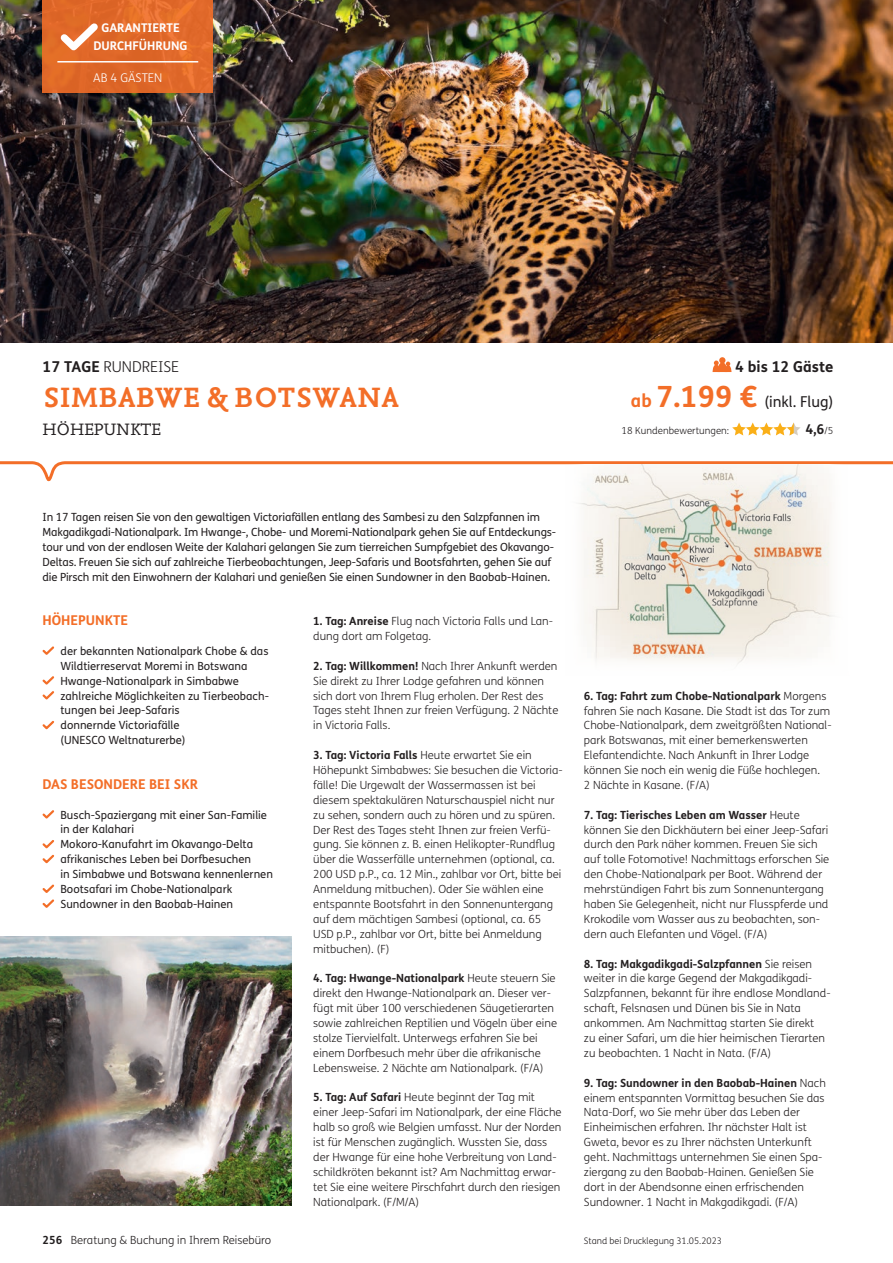
<style>
.page{position:relative;width:893px;height:1263px;background:#fff}
.page>*{position:absolute;margin:0;border:0;box-sizing:border-box;transform-origin:0 0}
.t1{font:700 29.25px "Nexus Mix Pro";letter-spacing:.01em;color:#f36e28}
.t2{font:17.25px "Nexus Mix Pro";letter-spacing:.01em;color:#231f20}
.t3{font:15px "FS Me";color:#231f20}
.t4{font:300 15px "FS Me";color:#231f20}
.t5{font:700 15px "FS Me";color:#231f20}
.t6{font:700 13.5px "FS Me";color:#f36e28}
.t7{font:700 13.5px "FS Me";color:#231f20}
.t8{font:700 12px/18px "FS Me";color:#fff;text-align:center}
.t9{font:300 12px "FS Me";color:#fff}
.t10{font:300 11.25px/14.9px "FS Me";color:#231f20}
.t11{font:11.25px/14.9px "FS Me";letter-spacing:-.01em;color:#231f20}
.t12{font:300 9.75px "FS Me";color:#231f20}
.t13{font:300 9px "FS Me";color:#231f20}
.s1{font-weight:700}
.s2{font-weight:700;font-size:18px;color:#f36e28}
.s3{font-weight:700;font-size:29.25px;color:#f36e28}
.s4{font-weight:300;font-size:9.75px}
</style>
<div class="page">
<svg style="left:0;top:461px;width:893px;height:21px"></svg>
<img style="left:564px;top:464px;width:285px;height:201px">
<img style="left:0;top:0;width:893px;height:342px">
<svg style="left:43px;top:0;width:170px;height:92px;fill:#e06828"></svg>
<hr style="left:57px;top:61px;width:141px;height:2px;background:#fff">
<svg style="left:54px;top:17px;width:50px;height:40px"></svg>
<svg style="left:42px;top:646px;width:13px;height:9px"></svg>
<svg style="left:42px;top:676px;width:13px;height:24px"></svg>
<svg style="left:42px;top:721px;width:13px;height:9px"></svg>
<svg style="left:42px;top:810px;width:13px;height:9px"></svg>
<svg style="left:42px;top:840px;width:13px;height:24px"></svg>
<svg style="left:42px;top:884px;width:13px;height:24px"></svg>
<img style="left:0;top:936px;width:292px;height:269px">
<svg style="left:712px;top:357px;width:20px;height:15px"></svg>
<svg style="left:732px;top:422px;width:69px;height:13px"></svg>
<p class="t8" style="left:94px;top:19px;width:96px">GARANTIERTE<br>DURCHFÜHRUNG</p>
<p class="t9" style="left:93px;top:69px;width:71px">AB 4 GÄSTEN</p>
<h3 class="t4" style="left:43px;top:356px;width:138px"><span class="s1">17 TAGE</span> RUNDREISE</h3>
<h1 class="t1" style="left:43px;top:375px;width:358px">SIMBABWE &amp; BOTSWANA</h1>
<h2 class="t2" style="left:43px;top:416px;width:120px">HÖHEPUNKTE</h2>
<h3 class="t5" style="left:735px;top:355px;width:100px">4 bis 12 Gäste</h3>
<h3 class="t3" style="left:631px;top:392px;width:204px"><span class="s2">ab</span> <span class="s3">7.199 €</span> (inkl. Flug)</h3>
<p class="t12" style="left:622px;top:424px;width:109px">18 Kundenbewertungen:</p>
<p class="t7" style="left:805px;top:419px;width:30px">4,6<span class="s4">/5</span></p>
<p class="t11" style="left:43px;top:509px;width:515px">In 17 Tagen reisen Sie von den gewaltigen Victoriafällen entlang des Sambesi zu den Salzpfannen im Makgadikgadi-Nationalpark. Im Hwange-, Chobe- und Moremi-Nationalpark gehen Sie auf Entdeckungs&shy;tour und von der endlosen Weite der Kalahari gelangen Sie zum tierreichen Sumpfgebiet des Okavango-Deltas. Freuen Sie sich auf zahlreiche Tierbeobachtungen, Jeep-Safaris und Bootsfahrten, gehen Sie auf die Pirsch mit den Einwohnern der Kalahari und genießen Sie einen Sundowner in den Baobab-Hainen.</p>
<p class="t6" style="left:43px;top:610px;width:87px">HÖHEPUNKTE</p>
<p class="t11" style="left:61px;top:643px;width:210px">der bekannten Nationalpark Chobe &amp; das<br>Wildtierreservat Moremi in Botswana<br>Hwange-Nationalpark in Simbabwe zahlreiche Möglichkeiten zu Tierbeobach&shy;tungen bei Jeep-Safaris<br>donnernde Victoriafälle<br>(UNESCO Weltnaturerbe)</p>
<p class="t6" style="left:43px;top:774px;width:157px">DAS BESONDERE BEI SKR</p>
<p class="t11" style="left:61px;top:807px;width:214px">Busch-Spaziergang mit einer San-Familie in der Kalahari<br>Mokoro-Kanufahrt im Okavango-Delta afrikanisches Leben bei Dorfbesuchen<br>in Simbabwe und Botswana kennenlernen Bootsafari im Chobe-Nationalpark Sundowner in den Baobab-Hainen</p>
<p class="t10" style="left:43px;top:1232px;width:230px"><span class="s1">256</span> Beratung &amp; Buchung in Ihrem Reisebüro</p>
<p class="t10" style="left:313px;top:613px;width:241px"><span class="s1">1. Tag: Anreise</span> Flug nach Victoria Falls und Lan&shy;dung dort am Folgetag.</p>
<p class="t10" style="left:313px;top:658px;width:247px"><span class="s1">2. Tag: Willkommen!</span> Nach Ihrer Ankunft werden Sie direkt zu Ihrer Lodge gefahren und können sich dort von Ihrem Flug erholen. Der Rest des Tages steht Ihnen zur freien Verfügung. 2 Nächte in Victoria Falls.</p>
<p class="t10" style="left:313px;top:747px;width:251px"><span class="s1">3. Tag: Victoria Falls</span> Heute erwartet Sie ein Höhepunkt Simbabwes: Sie besuchen die Victoria&shy;fälle! Die Urgewalt der Wassermassen ist bei diesem spektakulären Naturschauspiel nicht nur zu sehen, sondern auch zu hören und zu spüren.<br>Der Rest des Tages steht Ihnen zur freien Verfü&shy;gung. Sie können z. B. einen Helikopter-Rundflug über die Wasserfälle unternehmen (optional, ca.<br>200 USD p.P., ca. 12 Min., zahlbar vor Ort, bitte bei Anmeldung mitbuchen). Oder Sie wählen eine entspannte Bootsfahrt in den Sonnenuntergang auf dem mächtigen Sambesi (optional, ca. 65<br>USD p.P., zahlbar vor Ort, bitte bei Anmeldung mitbuchen). (F)</p>
<p class="t10" style="left:313px;top:971px;width:245px"><span class="s1">4. Tag: Hwange-Nationalpark</span> Heute steuern Sie direkt den Hwange-Nationalpark an. Dieser ver&shy;fügt mit über 100 verschiedenen Säugetierarten sowie zahlreichen Reptilien und Vögeln über eine stolze Tiervielfalt. Unterwegs erfahren Sie bei einem Dorfbesuch mehr über die afrikanische Lebensweise. 2 Nächte am Nationalpark. (F/A)</p>
<p class="t10" style="left:313px;top:1090px;width:250px"><span class="s1">5. Tag: Auf Safari</span> Heute beginnt der Tag mit einer Jeep-Safari im Nationalpark, der eine Fläche halb so groß wie Belgien umfasst. Nur der Norden ist für Menschen zugänglich. Wussten Sie, dass der Hwange für eine hohe Verbreitung von Land&shy;schildkröten bekannt ist? Am Nachmittag erwar&shy;tet Sie eine weitere Pirschfahrt durch den riesigen Nationalpark. (F/M/A)</p>
<p class="t10" style="left:584px;top:688px;width:249px"><span class="s1">6. Tag: Fahrt zum Chobe-Nationalpark</span> Morgens fahren Sie nach Kasane. Die Stadt ist das Tor zum Chobe-Nationalpark, dem zweitgrößten National&shy;park Botswanas, mit einer bemerkenswerten Elefantendichte. Nach Ankunft in Ihrer Lodge können Sie noch ein wenig die Füße hochlegen.<br>2 Nächte in Kasane. (F/A)</p>
<p class="t10" style="left:584px;top:807px;width:247px"><span class="s1">7. Tag: Tierisches Leben am Wasser</span> Heute können Sie den Dickhäutern bei einer Jeep-Safari durch den Park näher kommen. Freuen Sie sich auf tolle Fotomotive! Nachmittags erforschen Sie den Chobe-Nationalpark per Boot. Während der mehrstündigen Fahrt bis zum Sonnenuntergang haben Sie Gelegenheit, nicht nur Flusspferde und Krokodile vom Wasser aus zu beobachten, son&shy;dern auch Elefanten und Vögel. (F/A)</p>
<p class="t10" style="left:584px;top:956px;width:248px"><span class="s1">8. Tag: Makgadikgadi-Salzpfannen</span> Sie reisen weiter in die karge Gegend der Makgadikgadi-Salzpfannen, bekannt für ihre endlose Mondland&shy;schaft, Felsnasen und Dünen bis Sie in Nata ankommen. Am Nachmittag starten Sie direkt<br>zu einer Safari, um die hier heimischen Tierarten zu beobachten. 1 Nacht in Nata. (F/A)</p>
<p class="t10" style="left:584px;top:1075px;width:243px"><span class="s1">9. Tag: Sundowner in den Baobab-Hainen</span> Nach einem entspannten Vormittag besuchen Sie das Nata-Dorf, wo Sie mehr über das Leben der Einheimischen erfahren. Ihr nächster Halt ist Gweta, bevor es zu Ihrer nächsten Unterkunft geht. Nachmittags unternehmen Sie einen Spa&shy;ziergang zu den Baobab-Hainen. Genießen Sie dort in der Abendsonne einen erfrischenden Sundowner. 1 Nacht in Makgadikgadi. (F/A)</p>
<p class="t13" style="left:584px;top:1234px;width:140px">Stand bei Drucklegung 31.05.2023</p>
</div>
